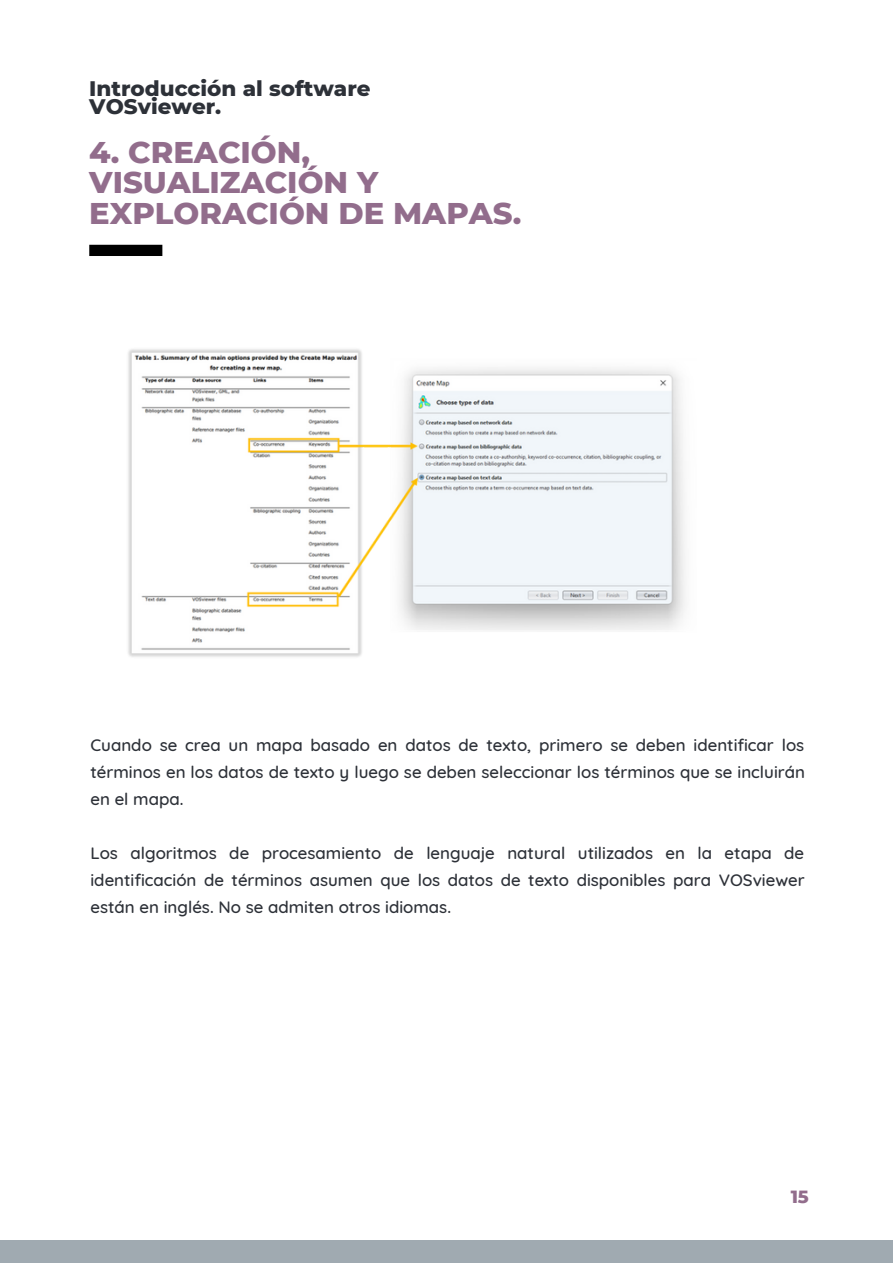
<style>
.page{position:relative;width:893px;height:1264px;background:#fff}
.page>*{position:absolute;margin:0;border:0;box-sizing:border-box;transform-origin:0 0}
.t1{font:800 30.6px/30.3px "Montserrat";color:#926d8c}
.t2{font:800 21.45px/18px "Montserrat";color:#2d3138}
.t3{font:800 18px "Montserrat";color:#926d8c}
.t4{font:500 16.8px/27px "Quicksand";color:#2d3138;text-align:justify}
</style>
<div class="page">
<div style="left:0;top:1240px;width:892px;height:22px;background:#a0aab1"></div>
<div style="left:89px;top:245px;width:73px;height:11px;background:#000"></div>
<img style="left:128px;top:349px;width:557px;height:308px">
<p class="t2" style="left:89px;top:79px;width:283px">Introducción al software<br>VOSviewer.</p>
<h1 class="t1" style="left:89px;top:137px;width:433px">4. CREACIÓN,<br>VISUALIZACIÓN Y<br>EXPLORACIÓN DE MAPAS.</h1>
<p class="t4" style="left:90px;top:731px;width:716px">Cuando se crea un mapa basado en datos de texto, primero se deben identificar los términos en los datos de texto y luego se deben seleccionar los términos que se incluirán en el mapa.</p>
<p class="t4" style="left:90px;top:839px;width:715px">Los algoritmos de procesamiento de lenguaje natural utilizados en la etapa de identificación de términos asumen que los datos de texto disponibles para VOSviewer están en inglés. No se admiten otros idiomas.</p>
<p class="t3" style="left:790px;top:1185px;width:20px">15</p>
</div>
